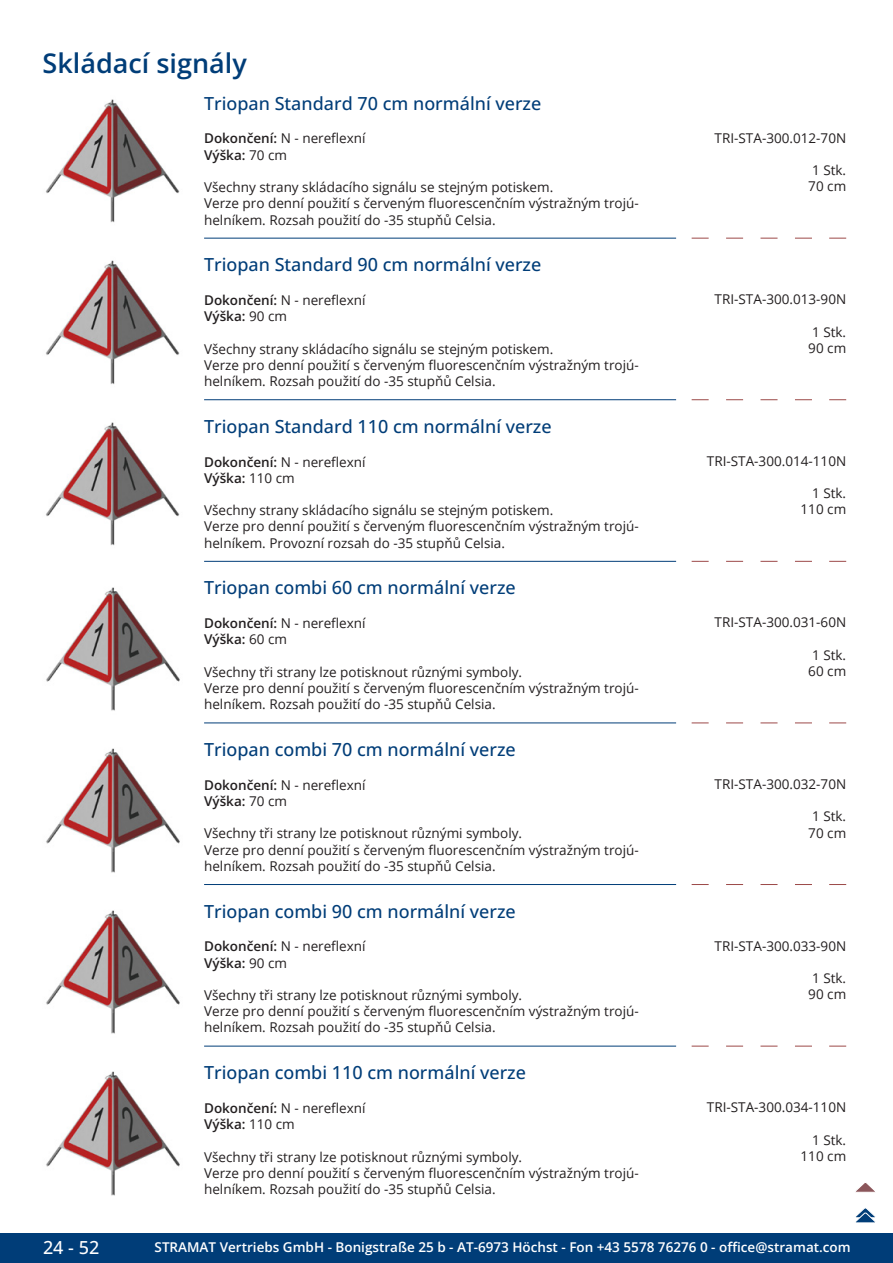
<style>
.page{position:relative;width:893px;height:1263px;background:#fff}
.page>*{position:absolute;margin:0;border:0;box-sizing:border-box;transform-origin:0 0}
.GruppeName{font:600 27px "Open Sans";color:#003d78}
.ArtikelName{font:500 18px "Open Sans";color:#003d78}
.t1{font:500 18px "Open Sans";color:#fff}
.Beschreibung{font:13.5px/16.2px "Open Sans";color:#231f20}
.ArtikelNummer{font:13.5px "Open Sans";color:#231f20}
.Beschreibung-2{font:600 13.5px/16.2px "Open Sans";color:#231f20}
.t2{font:600 13.5px "Open Sans";color:#fff}
.s1{font-weight:400}
.s2{font-weight:600}
</style>
<div class="page">
<div style="left:0;top:1233px;width:893px;height:30px;background:#003d78"></div>
<img style="left:46px;top:99px;width:134px;height:124px">
<img style="left:46px;top:260px;width:134px;height:124px">
<svg style="left:692px;top:238px;width:17px;height:1px"></svg>
<svg style="left:726px;top:238px;width:17px;height:1px"></svg>
<svg style="left:760px;top:238px;width:17px;height:1px"></svg>
<svg style="left:795px;top:238px;width:17px;height:1px"></svg>
<svg style="left:829px;top:238px;width:17px;height:1px"></svg>
<hr style="left:204px;top:238px;width:472px;height:1px;background:#003d78">
<img style="left:46px;top:422px;width:134px;height:124px">
<svg style="left:692px;top:399px;width:17px;height:1px"></svg>
<svg style="left:726px;top:399px;width:17px;height:1px"></svg>
<svg style="left:760px;top:399px;width:17px;height:1px"></svg>
<svg style="left:795px;top:399px;width:17px;height:1px"></svg>
<svg style="left:829px;top:399px;width:17px;height:1px"></svg>
<hr style="left:204px;top:399px;width:472px;height:1px;background:#003d78">
<img style="left:46px;top:587px;width:134px;height:124px">
<svg style="left:692px;top:561px;width:17px;height:1px"></svg>
<svg style="left:726px;top:561px;width:17px;height:1px"></svg>
<svg style="left:760px;top:561px;width:17px;height:1px"></svg>
<svg style="left:795px;top:561px;width:17px;height:1px"></svg>
<svg style="left:829px;top:561px;width:17px;height:1px"></svg>
<hr style="left:204px;top:561px;width:472px;height:1px;background:#003d78">
<img style="left:46px;top:748px;width:134px;height:125px">
<svg style="left:692px;top:723px;width:17px;height:1px"></svg>
<svg style="left:726px;top:723px;width:17px;height:1px"></svg>
<svg style="left:760px;top:723px;width:17px;height:1px"></svg>
<svg style="left:795px;top:723px;width:17px;height:1px"></svg>
<svg style="left:829px;top:723px;width:17px;height:1px"></svg>
<hr style="left:204px;top:723px;width:472px;height:1px;background:#003d78">
<img style="left:46px;top:910px;width:134px;height:124px">
<svg style="left:692px;top:884px;width:17px;height:1px"></svg>
<svg style="left:726px;top:884px;width:17px;height:1px"></svg>
<svg style="left:760px;top:884px;width:17px;height:1px"></svg>
<svg style="left:795px;top:884px;width:17px;height:1px"></svg>
<svg style="left:829px;top:884px;width:17px;height:1px"></svg>
<hr style="left:204px;top:884px;width:472px;height:1px;background:#003d78">
<img style="left:46px;top:1071px;width:134px;height:125px">
<svg style="left:692px;top:1046px;width:17px;height:1px"></svg>
<svg style="left:726px;top:1046px;width:17px;height:1px"></svg>
<svg style="left:760px;top:1046px;width:17px;height:1px"></svg>
<svg style="left:795px;top:1046px;width:17px;height:1px"></svg>
<svg style="left:829px;top:1046px;width:17px;height:1px"></svg>
<hr style="left:204px;top:1046px;width:472px;height:1px;background:#003d78">
<svg style="left:856px;top:1183px;width:19px;height:9px"></svg>
<svg style="left:855px;top:1208px;width:21px;height:15px"></svg>
<p class="GruppeName" style="left:43px;top:44px;width:206px">Skládací signály</p>
<p class="ArtikelName" style="left:204px;top:91px;width:339px">Triopan Standard 70 cm normální verze</p>
<p class="Beschreibung-2" style="left:204px;top:130px;width:163px">Dokončení: <span class="s1">N - nereflexní<br></span>Výška: <span class="s1">70 cm</span></p>
<p class="Beschreibung" style="left:204px;top:179px;width:435px">Všechny strany skládacího signálu se stejným potiskem.<br>Verze pro denní použití s červeným fluorescenčním výstražným trojú&shy;helníkem. Rozsah použití do -35 stupňů Celsia.</p>
<p class="ArtikelName" style="left:204px;top:252px;width:339px">Triopan Standard 90 cm normální verze</p>
<p class="Beschreibung-2" style="left:204px;top:292px;width:163px">Dokončení: <span class="s1">N - nereflexní<br></span>Výška: <span class="s1">90 cm</span></p>
<p class="Beschreibung" style="left:204px;top:340px;width:435px">Všechny strany skládacího signálu se stejným potiskem.<br>Verze pro denní použití s červeným fluorescenčním výstražným trojú&shy;helníkem. Rozsah použití do -35 stupňů Celsia.</p>
<p class="ArtikelName" style="left:204px;top:414px;width:349px">Triopan Standard 110 cm normální verze</p>
<p class="Beschreibung" style="left:204px;top:453px;width:163px"><span class="s2">Dokončení:</span> N - nereflexní<br><span class="s2">Výška:</span> 110 cm</p>
<p class="Beschreibung" style="left:204px;top:502px;width:435px">Všechny strany skládacího signálu se stejným potiskem.<br>Verze pro denní použití s červeným fluorescenčním výstražným trojú&shy;helníkem. Provozní rozsah do -35 stupňů Celsia.</p>
<p class="ArtikelName" style="left:204px;top:575px;width:313px">Triopan combi 60 cm normální verze</p>
<p class="Beschreibung-2" style="left:204px;top:615px;width:163px">Dokončení: <span class="s1">N - nereflexní<br></span>Výška: <span class="s1">60 cm</span></p>
<p class="Beschreibung" style="left:204px;top:663px;width:435px">Všechny tři strany lze potisknout různými symboly.<br>Verze pro denní použití s červeným fluorescenčním výstražným trojú&shy;helníkem. Rozsah použití do -35 stupňů Celsia.</p>
<p class="ArtikelName" style="left:204px;top:737px;width:313px">Triopan combi 70 cm normální verze</p>
<p class="Beschreibung-2" style="left:204px;top:776px;width:163px">Dokončení: <span class="s1">N - nereflexní<br></span>Výška: <span class="s1">70 cm</span></p>
<p class="Beschreibung" style="left:204px;top:825px;width:435px">Všechny tři strany lze potisknout různými symboly.<br>Verze pro denní použití s červeným fluorescenčním výstražným trojú&shy;helníkem. Rozsah použití do -35 stupňů Celsia.</p>
<p class="ArtikelName" style="left:204px;top:899px;width:313px">Triopan combi 90 cm normální verze</p>
<p class="Beschreibung-2" style="left:204px;top:938px;width:163px">Dokončení: <span class="s1">N - nereflexní<br></span>Výška: <span class="s1">90 cm</span></p>
<p class="Beschreibung" style="left:204px;top:987px;width:435px">Všechny tři strany lze potisknout různými symboly.<br>Verze pro denní použití s červeným fluorescenčním výstražným trojú&shy;helníkem. Rozsah použití do -35 stupňů Celsia.</p>
<p class="ArtikelName" style="left:204px;top:1060px;width:323px">Triopan combi 110 cm normální verze</p>
<p class="Beschreibung" style="left:204px;top:1100px;width:163px"><span class="s2">Dokončení:</span> N - nereflexní<br><span class="s2">Výška:</span> 110 cm</p>
<p class="Beschreibung" style="left:204px;top:1148px;width:435px">Všechny tři strany lze potisknout různými symboly.<br>Verze pro denní použití s červeným fluorescenčním výstražným trojú&shy;helníkem. Rozsah použití do -35 stupňů Celsia.</p>
<p class="ArtikelNummer" style="left:715px;top:128px;width:133px">TRI-STA-300.012-70N</p>
<p class="ArtikelNummer" style="left:812px;top:161px;width:36px">1 Stk.</p>
<p class="ArtikelNummer" style="left:808px;top:177px;width:39px">70 cm</p>
<p class="ArtikelNummer" style="left:715px;top:290px;width:133px">TRI-STA-300.013-90N</p>
<p class="ArtikelNummer" style="left:812px;top:322px;width:36px">1 Stk.</p>
<p class="ArtikelNummer" style="left:808px;top:339px;width:39px">90 cm</p>
<p class="ArtikelNummer" style="left:707px;top:452px;width:141px">TRI-STA-300.014-110N</p>
<p class="ArtikelNummer" style="left:812px;top:484px;width:36px">1 Stk.</p>
<p class="ArtikelNummer" style="left:800px;top:500px;width:47px">110 cm</p>
<p class="ArtikelNummer" style="left:715px;top:613px;width:133px">TRI-STA-300.031-60N</p>
<p class="ArtikelNummer" style="left:812px;top:646px;width:36px">1 Stk.</p>
<p class="ArtikelNummer" style="left:808px;top:662px;width:39px">60 cm</p>
<p class="ArtikelNummer" style="left:715px;top:775px;width:133px">TRI-STA-300.032-70N</p>
<p class="ArtikelNummer" style="left:812px;top:807px;width:36px">1 Stk.</p>
<p class="ArtikelNummer" style="left:808px;top:823px;width:39px">70 cm</p>
<p class="ArtikelNummer" style="left:715px;top:936px;width:133px">TRI-STA-300.033-90N</p>
<p class="ArtikelNummer" style="left:812px;top:969px;width:36px">1 Stk.</p>
<p class="ArtikelNummer" style="left:808px;top:985px;width:39px">90 cm</p>
<p class="ArtikelNummer" style="left:707px;top:1098px;width:141px">TRI-STA-300.034-110N</p>
<p class="ArtikelNummer" style="left:812px;top:1130px;width:36px">1 Stk.</p>
<p class="ArtikelNummer" style="left:800px;top:1147px;width:47px">110 cm</p>
<h2 class="t1" style="left:43px;top:1234px;width:58px">24 - 52</h2>
<p class="t2" style="left:155px;top:1238px;width:698px">STRAMAT Vertriebs GmbH - Bonigstraße 25 b - AT-6973 Höchst - Fon +43 5578 76276 0 - office@stramat.com</p>
</div>
